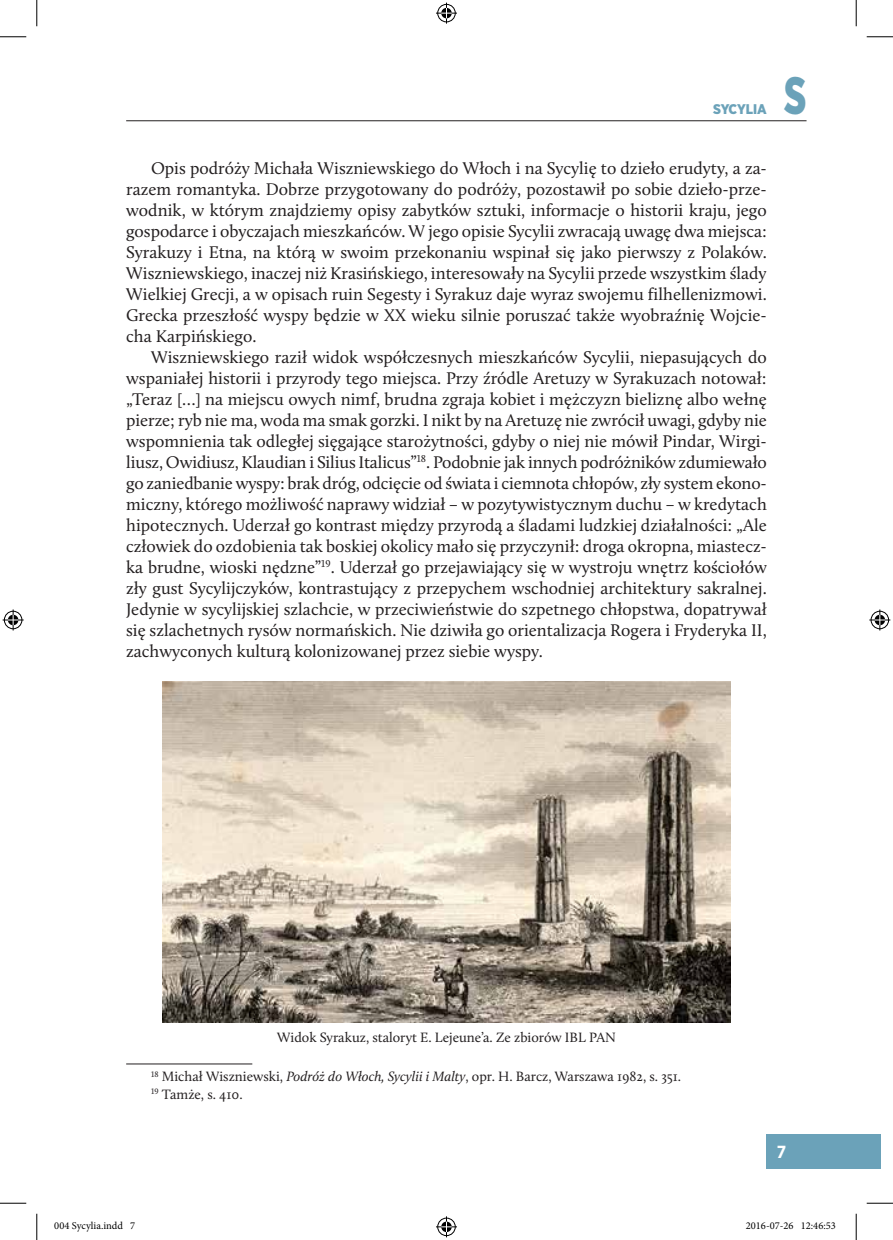
<style>
.page{position:relative;width:893px;height:1240px;background:#fff}
.page>*{position:absolute;margin:0;border:0;box-sizing:border-box;transform-origin:0 0}
.t1{font:900 52.5px "Gotham Narrow";color:#6ba2b9;scale:.75 1}
.t2{font:17.5px/21px "Calluna";color:#231f20;text-align:justify}
.t3{font:700 17.5px "Gotham Narrow";color:#fff}
.t4{font:14px/17.5px "Calluna";color:#231f20}
.t5{font:900 14px "Gotham Narrow";letter-spacing:-.005em;color:#6ba2b9}
.t6{font:10.5px "Minion Pro";color:#000}
.s1{font-style:italic}
</style>
<div class="page">
<hr style="left:126px;top:120px;width:680px;height:1px;background:#231f20">
<div style="left:766px;top:1133px;width:114px;height:35px;background:#6ba2b9"></div>
<img style="left:162px;top:681px;width:568px;height:340px">
<hr style="left:126px;top:1063px;width:126px;height:1px;background:#231f20">
<svg style="left:0;top:36px;width:26px;height:1px"></svg>
<svg style="left:866px;top:36px;width:26px;height:1px"></svg>
<svg style="left:0;top:1202px;width:26px;height:1px"></svg>
<svg style="left:866px;top:1202px;width:26px;height:1px"></svg>
<svg style="left:36px;top:0;width:1px;height:26px"></svg>
<svg style="left:36px;top:1213px;width:1px;height:26px"></svg>
<svg style="left:855px;top:0;width:1px;height:26px"></svg>
<svg style="left:855px;top:1213px;width:1px;height:26px"></svg>
<svg style="left:436px;top:3px;width:21px;height:21px"></svg>
<svg style="left:436px;top:1216px;width:21px;height:21px"></svg>
<svg style="left:3px;top:609px;width:21px;height:21px"></svg>
<svg style="left:869px;top:609px;width:20px;height:21px"></svg>
<p class="t5" style="left:712px;top:99px;width:55px">SYCYLIA</p>
<h1 class="t1" style="left:783px;top:60px;width:31px">S</h1>
<p class="t2" style="left:126px;top:157px;width:642px;text-indent:25px">Opis podróży Michała Wiszniewskiego do Włoch i na Sycylię to dzieło erudyty, a za&shy;razem romantyka. Dobrze przygotowany do podróży, pozostawił po sobie dzieło-prze&shy;wodnik, w którym znajdziemy opisy zabytków sztuki, informacje o historii kraju, jego gospodarce i obyczajach mieszkańców. W jego opisie Sycylii zwracają uwagę dwa miejsca:<br>Syrakuzy i Etna, na którą w swoim przekonaniu wspinał się jako pierwszy z Polaków.<br>Wiszniewskiego, inaczej niż Krasińskiego, interesowały na Sycylii przede wszystkim ślady Wielkiej Grecji, a w opisach ruin Segesty i Syrakuz daje wyraz swojemu filhellenizmowi.<br>Grecka przeszłość wyspy będzie w XX wieku silnie poruszać także wyobraźnię Wojcie&shy;cha Karpińskiego.</p>
<p class="t2" style="left:126px;top:346px;width:641px;text-indent:25px">Wiszniewskiego raził widok współczesnych mieszkańców Sycylii, niepasujących do wspaniałej historii i przyrody tego miejsca. Przy źródle Aretuzy w Syrakuzach notował: „Teraz […] na miejscu owych nimf, brudna zgraja kobiet i mężczyzn bieliznę albo wełnę pierze; ryb nie ma, woda ma smak gorzki. I nikt by na Aretuzę nie zwrócił uwagi, gdyby nie wspomnienia tak odległej sięgające starożytności, gdyby o niej nie mówił Pindar, Wirgi&shy;liusz, Owidiusz, Klaudian i Silius Italicus”<sup>18</sup>. Podobnie jak innych podróżników zdumiewało go zaniedbanie wyspy: brak dróg, odcięcie od świata i ciemnota chłopów, zły system ekono&shy;miczny, którego możliwość naprawy widział – w pozytywistycznym duchu – w kredytach hipotecznych. Uderzał go kontrast między przyrodą a śladami ludzkiej działalności: „Ale człowiek do ozdobienia tak boskiej okolicy mało się przyczynił: droga okropna, miastecz&shy;ka brudne, wioski nędzne”<sup>19</sup>. Uderzał go przejawiający się w wystroju wnętrz kościołów zły gust Sycylijczyków, kontrastujący z przepychem wschodniej architektury sakralnej.<br>Jedynie w sycylijskiej szlachcie, w przeciwieństwie do szpetnego chłopstwa, dopatrywał się szlachetnych rysów normańskich. Nie dziwiła go orientalizacja Rogera i Fryderyka II, zachwyconych kulturą kolonizowanej przez siebie wyspy.</p>
<p class="t4" style="left:277px;top:1028px;width:340px">Widok Syrakuz, staloryt E. Lejeune’a. Ze zbiorów IBL PAN</p>
<p class="t4" style="left:151px;top:1067px;width:531px"><sup>18</sup> Michał Wiszniewski, <span class="s1">Podróż do Włoch, Sycylii i Malty</span>, opr. H. Barcz, Warszawa 1982, s. 351.<br><sup>19</sup> Tamże, s. 410.</p>
<p class="t3" style="left:776px;top:1140px;width:11px">7</p>
<p class="t6" style="left:54px;top:1218px;width:82px">004 Sycylia.indd 7</p>
<p class="t6" style="left:745px;top:1218px;width:91px">2016-07-26 12:46:53</p>
</div>
